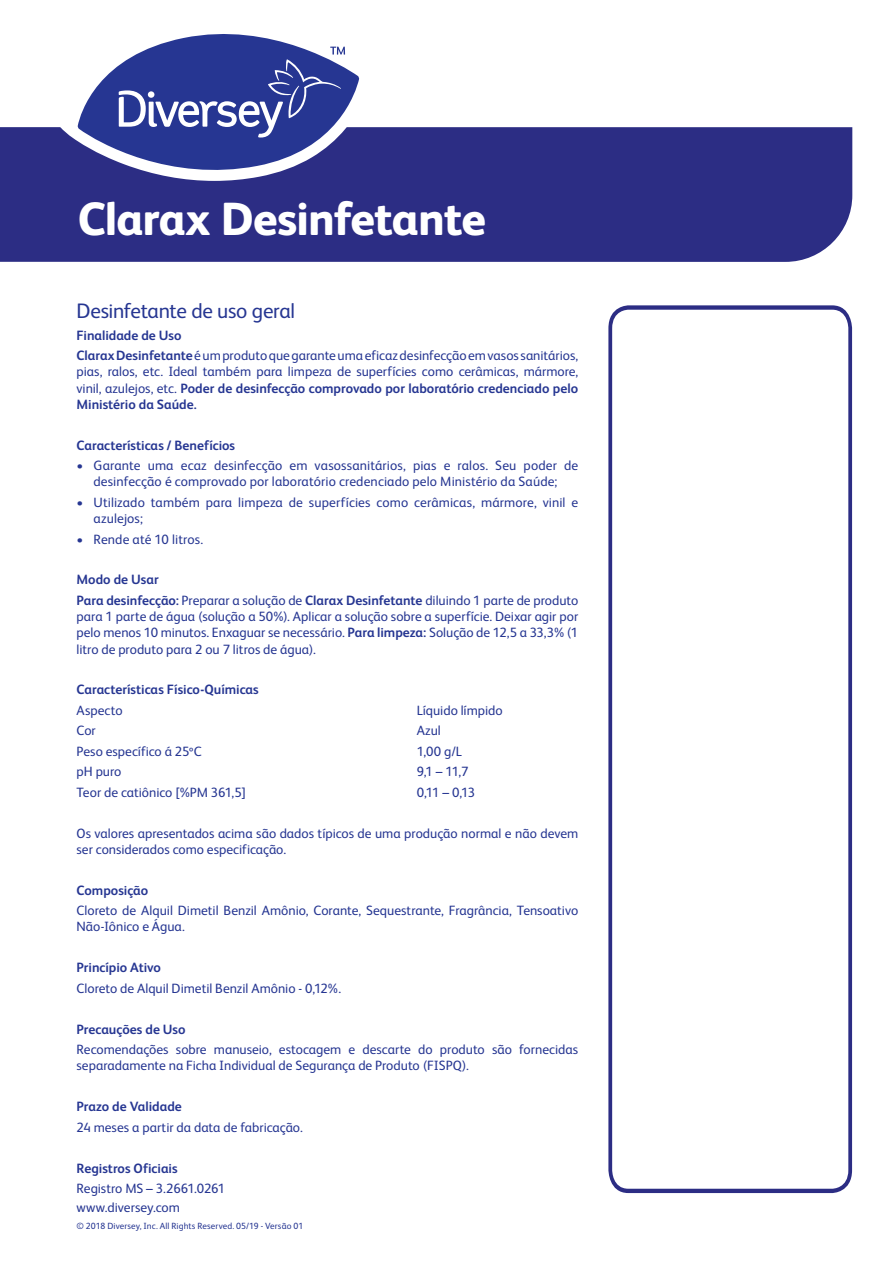
<style>
.page{position:relative;width:893px;height:1263px;background:#fff}
.page>*{position:absolute;margin:0;border:0;box-sizing:border-box;transform-origin:0 0}
.t1{font:800 46.5px "FS Albert Pro";letter-spacing:-.02em;color:#fff}
.Product_Description{font:21px "FS Albert Pro";letter-spacing:-.015em;color:#263692}
.Maintext{font:13.5px/16.2px "FS Albert Pro";color:#263692}
.Maintext-2{font:700 13.5px "FS Albert Pro";letter-spacing:-.005em;color:#263692}
.Maintext_italic{font:700 13.5px "FS Albert Pro";letter-spacing:-.005em;color:#263692}
.Subheads{font:700 13.5px "FS Albert Pro";color:#263692}
.Bullet_Text{font:700 13.5px "FS Albert Pro";color:#263692}
.t2{font:9px "FS Albert Pro";letter-spacing:.01em;color:#263692}
.s1{font-weight:700}
</style>
<div class="page">
<div style="left:0;top:127px;width:852px;height:135px;background:#2c2d84"></div>
<svg style="left:608px;top:305px;width:244px;height:888px"></svg>
<svg style="left:58px;top:78px;width:316px;height:103px"></svg>
<svg style="left:78px;top:34px;width:281px;height:148px"></svg>
<svg style="left:119px;top:47px;width:226px;height:91px;background:#4a58a4"></svg>
<p class="t1" style="left:78px;top:183px;width:410px">Clarax Desinfetante</p>
<p class="Product_Description" style="left:77px;top:296px;width:220px">Desinfetante de uso geral</p>
<p class="Subheads" style="left:77px;top:326px;width:107px">Finalidade de Uso</p>
<p class="Maintext" style="left:77px;top:347px;width:503px;text-align:justify"><span class="s1">Clarax Desinfetante</span> é um produto que garante uma eficaz desinfecção em vasos sanitários, pias, ralos, etc. Ideal também para limpeza de superfícies como cerâmicas, mármore, vinil, azulejos, etc. <span class="s1">Poder de desinfecção comprovado por laboratório credenciado pelo Ministério da Saúde.</span></p>
<p class="Maintext-2" style="left:77px;top:436px;width:160px">Características / Benefícios</p>
<p class="Maintext" style="left:77px;top:456px;width:503px;text-align:center">• Garante uma ecaz desinfecção em vasossanitários, pias e ralos. Seu poder de desinfecção é comprovado por laboratório credenciado pelo Ministério da Saúde;</p>
<p class="Maintext" style="left:94px;top:493px;width:486px;text-indent:-17px">• Utilizado também para limpeza de superfícies como cerâmicas, mármore, vinil e azulejos;</p>
<p class="Maintext" style="left:77px;top:530px;width:128px">• Rende até 10 litros.</p>
<p class="Bullet_Text" style="left:77px;top:570px;width:84px">Modo de Usar</p>
<p class="Maintext" style="left:77px;top:591px;width:503px;text-align:justify"><span class="s1">Para desinfecção:</span> Preparar a solução de <span class="s1">Clarax Desinfetante</span> diluindo 1 parte de produto para 1 parte de água (solução a 50%). Aplicar a solução sobre a superfície. Deixar agir por pelo menos 10 minutos. Enxaguar se necessário. <span class="s1">Para limpeza:</span> Solução de 12,5 a 33,3% (1 litro de produto para 2 ou 7 litros de água).</p>
<p class="Maintext-2" style="left:77px;top:680px;width:184px">Características Físico-Químicas</p>
<p class="Maintext" style="left:77px;top:701px;width:48px">Aspecto</p>
<p class="Maintext" style="left:417px;top:701px;width:87px">Líquido límpido</p>
<p class="Maintext" style="left:77px;top:722px;width:21px">Cor</p>
<p class="Maintext" style="left:417px;top:722px;width:26px">Azul</p>
<p class="Maintext" style="left:77px;top:742px;width:127px">Peso específico á 25oC</p>
<p class="Maintext" style="left:417px;top:742px;width:47px">1,00 g/L</p>
<p class="Maintext" style="left:77px;top:762px;width:46px">pH puro</p>
<p class="Maintext" style="left:417px;top:762px;width:53px">9,1 – 11,7</p>
<p class="Maintext" style="left:77px;top:783px;width:171px">Teor de catiônico [%PM 361,5]</p>
<p class="Maintext" style="left:417px;top:783px;width:60px">0,11 – 0,13</p>
<p class="Maintext" style="left:77px;top:824px;width:503px">Os valores apresentados acima são dados típicos de uma produção normal e não devem ser considerados como especificação.</p>
<p class="Maintext_italic" style="left:77px;top:880px;width:73px">Composição</p>
<p class="Maintext" style="left:77px;top:901px;width:503px">Cloreto de Alquil Dimetil Benzil Amônio, Corante, Sequestrante, Fragrância, Tensoativo<br>Não-Iônico e Água.</p>
<p class="Maintext_italic" style="left:77px;top:958px;width:86px">Princípio Ativo</p>
<p class="Maintext" style="left:77px;top:979px;width:266px">Cloreto de Alquil Dimetil Benzil Amônio - 0,12%.</p>
<p class="Maintext-2" style="left:77px;top:1019px;width:111px">Precauções de Uso</p>
<p class="Maintext" style="left:77px;top:1040px;width:503px">Recomendações sobre manuseio, estocagem e descarte do produto são fornecidas separadamente na Ficha Individual de Segurança de Produto (FISPQ).</p>
<p class="Maintext-2" style="left:77px;top:1097px;width:107px">Prazo de Validade</p>
<p class="Maintext" style="left:77px;top:1118px;width:228px">24 meses a partir da data de fabricação.</p>
<p class="Maintext-2" style="left:77px;top:1158px;width:103px">Registros Oficiais</p>
<p class="Maintext" style="left:77px;top:1179px;width:150px">Registro MS – 3.2661.0261</p>
<p class="Maintext" style="left:77px;top:1198px;width:105px">www.diversey.com</p>
<p class="t2" style="left:77px;top:1219px;width:228px">© 2018 Diversey, Inc. All Rights Reserved. 05/19 - Versão 01</p>
</div>
